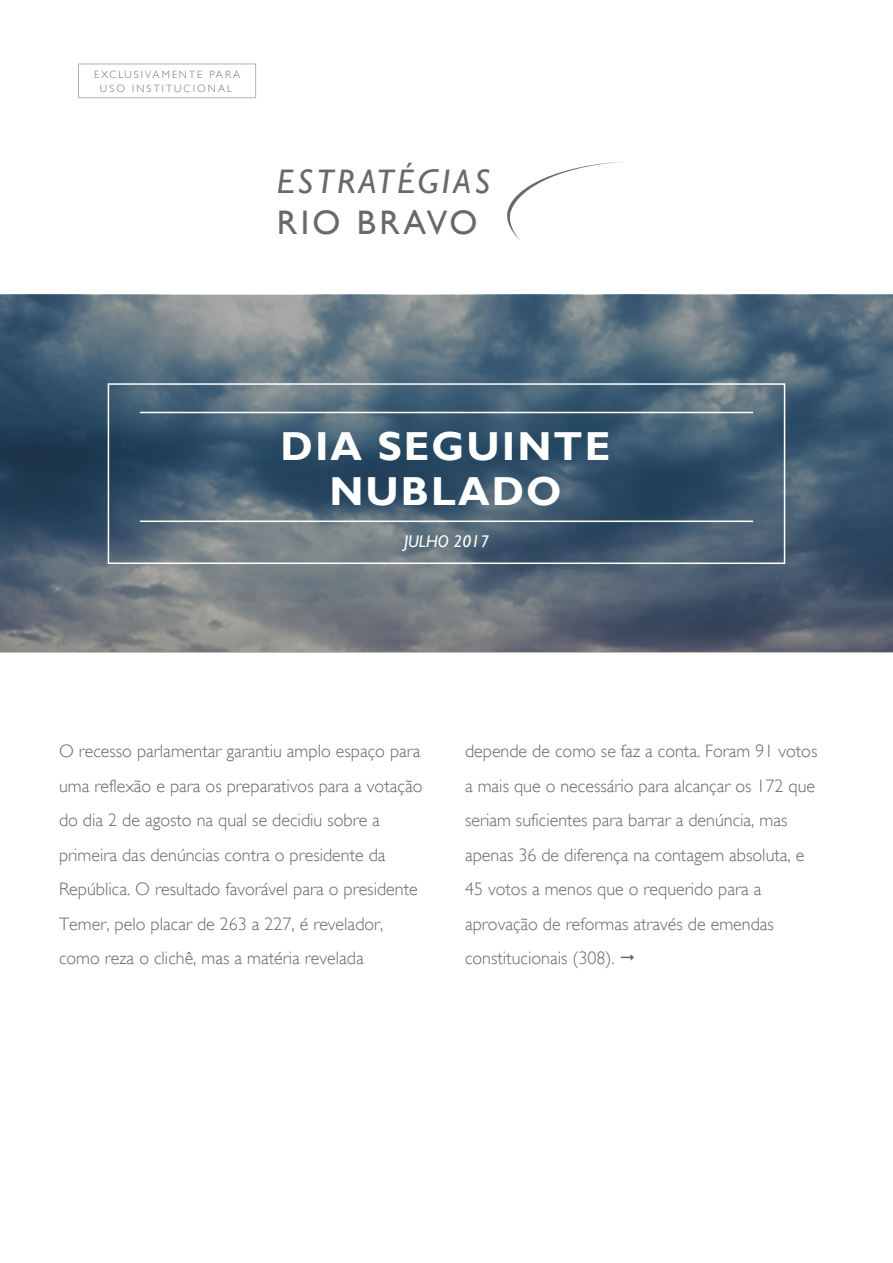
<style>
.page{position:relative;width:893px;height:1263px;background:#fff}
.page>*{position:absolute;margin:0;border:0;box-sizing:border-box;transform-origin:0 0}
.t1{font:700 40.5px/45px "Gill Sans";letter-spacing:.05em;color:#fff;text-align:center}
.t2{font:italic 34.05px "Gill Sans";letter-spacing:.1em;color:#68696d}
.t3{font:34.05px "Gill Sans";letter-spacing:.1em;color:#68696d}
.t4{font:300 18px/34.5px "Gill Sans";color:#64676a}
.t5{font:italic 16.95px "Gill Sans";color:#fff}
.t6{font:300 10.5px/13.5px "Gill Sans";letter-spacing:.2em;color:#6a747b;text-align:center}
</style>
<div class="page">
<svg style="left:0;top:295px;width:893px;height:357px;background:#516676"></svg>
<div style="left:78px;top:64px;width:178px;height:34px;border:1px solid #adb4ba"></div>
<svg style="left:507px;top:162px;width:113px;height:78px"></svg>
<hr style="left:140px;top:412px;width:613px;height:1px;background:#fff">
<hr style="left:140px;top:520px;width:613px;height:2px;background:#fff">
<div style="left:108px;top:383px;width:677px;height:181px;border:2px solid #fff"></div>
<p class="t6" style="left:94px;top:68px;width:148px">EXCLUSIVAMENTE PARA<br>USO INSTITUCIONAL</p>
<h2 class="t2" style="left:277px;top:161px;width:215px">ESTRATÉGIAS</h2>
<h2 class="t3" style="left:277px;top:202px;width:202px">RIO BRAVO</h2>
<h1 class="t1" style="left:281px;top:425px;width:331px">DIA SEGUINTE<br>NUBLADO</h1>
<p class="t5" style="left:404px;top:531px;width:86px">JULHO 2017</p>
<p class="t4" style="left:59px;top:734px;width:365px">O recesso parlamentar garantiu amplo espaço para uma reflexão e para os preparativos para a votação do dia 2 de agosto na qual se decidiu sobre a primeira das denúncias contra o presidente da República. O resultado favorável para o presidente Temer, pelo placar de 263 a 227, é revelador, como reza o clichê, mas a matéria revelada</p>
<p class="t4" style="left:465px;top:734px;width:354px">depende de como se faz a conta. Foram 91 votos a mais que o necessário para alcançar os 172 que seriam suficientes para barrar a denúncia, mas apenas 36 de diferença na contagem absoluta, e 45 votos a menos que o requerido para a aprovação de reformas através de emendas constitucionais (308).</p>
</div>
